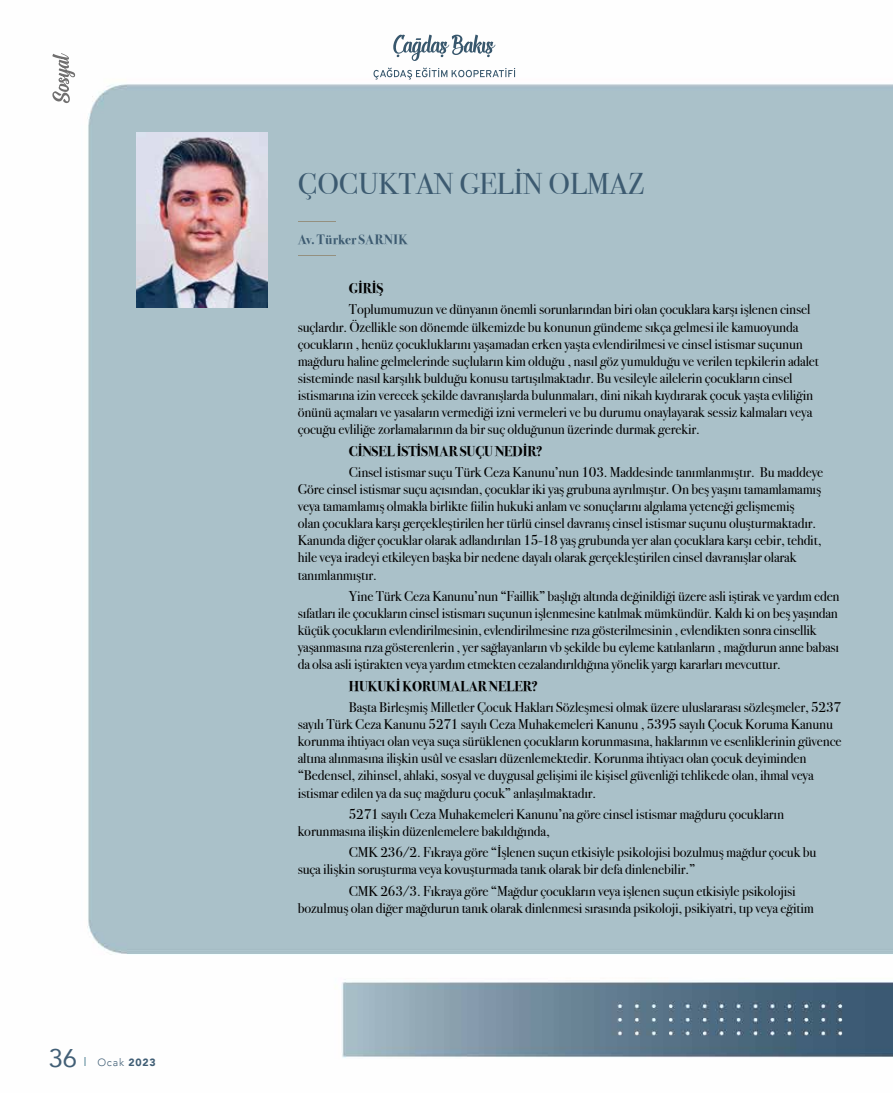
<style>
.page{position:relative;width:893px;height:1106px;background:#fff}
.page>*{position:absolute;margin:0;border:0;box-sizing:border-box;transform-origin:0 0}
.t1{font:30px "Bodoni Svty Two ITCTT";color:#3c5a70}
.t2{font:25.5px "Avenir";color:#425f76}
.t3{font:14.25px/17.1px "Bodoni Svty Two ITCTT";letter-spacing:-.01em;color:#000}
.t4{font:700 14.25px "Bodoni Svty Two ITCTT";letter-spacing:-.01em;color:#000}
.t5{font:700 13.5px "Bodoni Svty Two ITCTT";letter-spacing:.015em;color:#3c5a70}
.t6{font:300 10.5px "Avenir";color:#405e75}
.s1{font-weight:900}
</style>
<div class="page">
<img style="left:66px;top:34px;width:827px;height:1032px">
<svg style="left:393px;top:35px;width:102px;height:26px"></svg>
<svg style="left:373px;top:68px;width:142px;height:12px"></svg>
<hr style="left:298px;top:221px;width:37px;height:1px;background:#94907f">
<hr style="left:298px;top:255px;width:37px;height:1px;background:#94907f">
<svg style="left:52px;top:53px;width:23px;height:50px"></svg>
<img style="left:137px;top:133px;width:130px;height:174px">
<h2 class="t2" style="left:49px;top:1037px;width:30px">36</h2>
<p class="t6" style="left:97px;top:1056px;width:60px">Ocak <span class="s1">2023</span></p>
<h1 class="t1" style="left:298px;top:159px;width:348px">ÇOCUKTAN GELİN OLMAZ</h1>
<p class="t5" style="left:298px;top:229px;width:112px">Av. Türker SARNIK</p>
<p class="t4" style="left:349px;top:276px;width:36px">GİRİŞ</p>
<p class="t3" style="left:298px;top:299px;width:523px;text-indent:51px">Toplumumuzun ve dünyanın önemli sorunlarından biri olan çocuklara karşı işlenen cinsel suçlardır. Özellikle son dönemde ülkemizde bu konunun gündeme sıkça gelmesi ile kamuoyunda çocukların , henüz çocukluklarını yaşamadan erken yaşta evlendirilmesi ve cinsel istismar suçunun mağduru haline gelmelerinde suçluların kim olduğu , nasıl göz yumulduğu ve verilen tepkilerin adalet sisteminde nasıl karşılık bulduğu konusu tartışılmaktadır. Bu vesileyle ailelerin çocukların cinsel istismarına izin verecek şekilde davranışlarda bulunmaları, dini nikah kıydırarak çocuk yaşta evliliğin önünü açmaları ve yasaların vermediği izni vermeleri ve bu durumu onaylayarak sessiz kalmaları veya çocuğu evliliğe zorlamalarının da bir suç olduğunun üzerinde durmak gerekir.</p>
<p class="t4" style="left:349px;top:439px;width:195px">CİNSEL İSTİSMAR SUÇU NEDİR?</p>
<p class="t3" style="left:298px;top:462px;width:527px;text-indent:51px">Cinsel istismar suçu Türk Ceza Kanunu’nun 103. Maddesinde tanımlanmıştır. Bu maddeye Göre cinsel istismar suçu açısından, çocuklar iki yaş grubuna ayrılmıştır. On beş yaşını tamamlamamış veya tamamlamış olmakla birlikte fiilin hukuki anlam ve sonuçlarını algılama yeteneği gelişmemiş<br>olan çocuklara karşı gerçekleştirilen her türlü cinsel davranış cinsel istismar suçunu oluşturmaktadır.<br>Kanunda diğer çocuklar olarak adlandırılan 15-18 yaş grubunda yer alan çocuklara karşı cebir, tehdit, hile veya iradeyi etkileyen başka bir nedene dayalı olarak gerçekleştirilen cinsel davranışlar olarak tanımlanmıştır.</p>
<p class="t3" style="left:298px;top:586px;width:543px;text-indent:51px">Yine Türk Ceza Kanunu’nun “Faillik” başlığı altında değinildiği üzere asli iştirak ve yardım eden sıfatları ile çocukların cinsel istismarı suçunun işlenmesine katılmak mümkündür. Kaldı ki on beş yaşından küçük çocukların evlendirilmesinin, evlendirilmesine rıza gösterilmesinin , evlendikten sonra cinsellik yaşanmasına rıza gösterenlerin , yer sağlayanların vb şekilde bu eyleme katılanların , mağdurun anne babası da olsa asli iştirakten veya yardım etmekten cezalandırıldığına yönelik yargı kararları mevcuttur.</p>
<p class="t4" style="left:349px;top:674px;width:191px">HUKUKİ KORUMALAR NELER?</p>
<p class="t3" style="left:298px;top:697px;width:545px;text-indent:51px">Başta Birleşmiş Milletler Çocuk Hakları Sözleşmesi olmak üzere uluslararası sözleşmeler, 5237 sayılı Türk Ceza Kanunu 5271 sayılı Ceza Muhakemeleri Kanunu , 5395 sayılı Çocuk Koruma Kanunu korunma ihtiyacı olan veya suça sürüklenen çocukların korunmasına, haklarının ve esenliklerinin güvence altına alınmasına ilişkin usûl ve esasları düzenlemektedir. Korunma ihtiyacı olan çocuk deyiminden “Bedensel, zihinsel, ahlaki, sosyal ve duygusal gelişimi ile kişisel güvenliği tehlikede olan, ihmal veya istismar edilen ya da suç mağduru çocuk” anlaşılmaktadır.</p>
<p class="t3" style="left:298px;top:804px;width:488px;text-indent:51px">5271 sayılı Ceza Muhakemeleri Kanunu’na göre cinsel istismar mağduru çocukların korunmasına ilişkin düzenlemelere bakıldığında,</p>
<p class="t3" style="left:298px;top:842px;width:520px;text-indent:51px">CMK 236/2. Fıkraya göre “İşlenen suçun etkisiyle psikolojisi bozulmuş mağdur çocuk bu suça ilişkin soruşturma veya kovuşturmada tanık olarak bir defa dinlenebilir.”</p>
<p class="t3" style="left:298px;top:881px;width:518px;text-indent:51px">CMK 263/3. Fıkraya göre “Mağdur çocukların veya işlenen suçun etkisiyle psikolojisi bozulmuş olan diğer mağdurun tanık olarak dinlenmesi sırasında psikoloji, psikiyatri, tıp veya eğitim</p>
</div>
